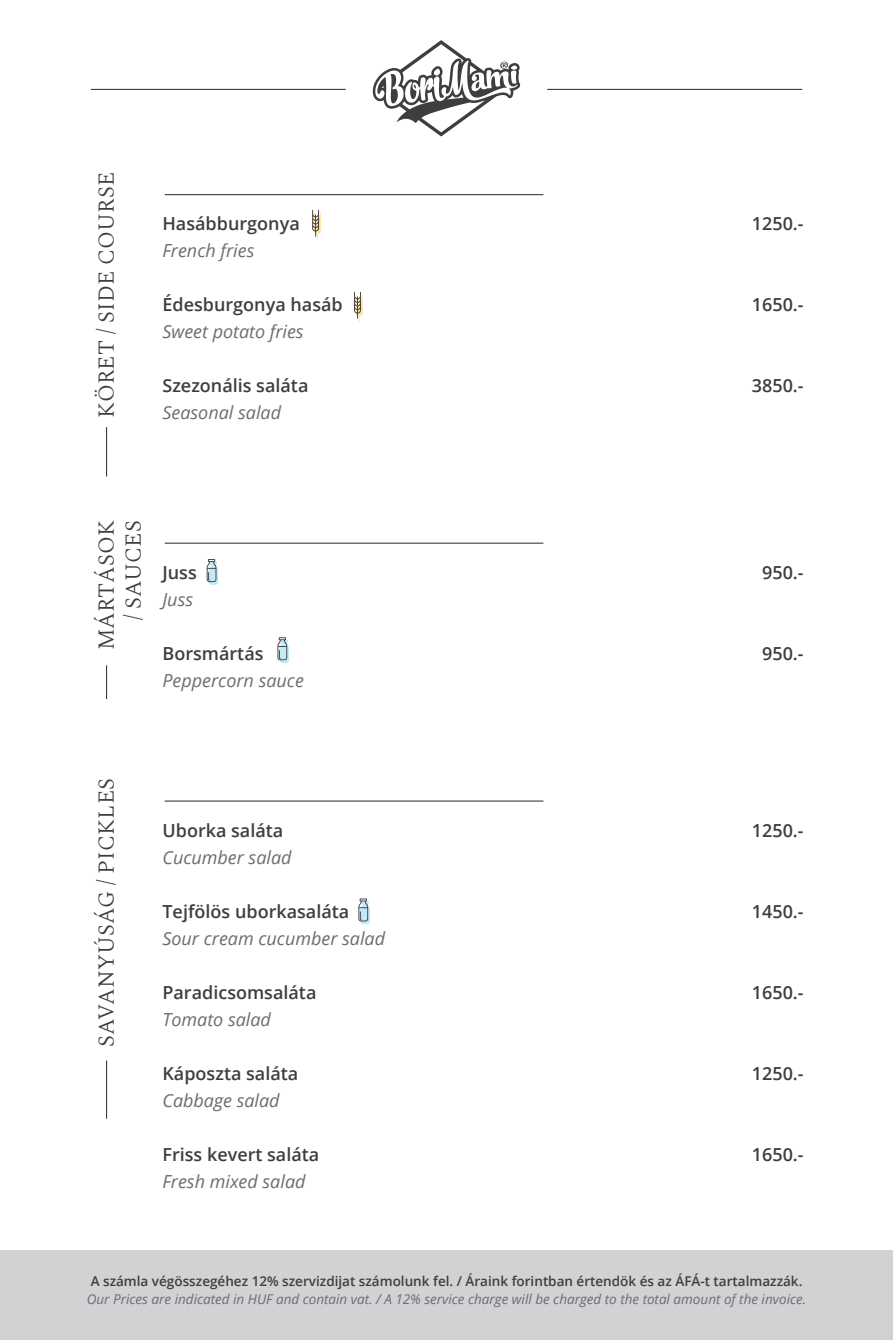
<style>
.page{position:relative;width:893px;height:1340px;background:#fff}
.page>*{position:absolute;margin:0;border:0;box-sizing:border-box;transform-origin:0 0}
.t1{font:300 22.5px "Spectral";letter-spacing:.01em;color:#3e3e3f}
.t2{font:600 18px "Open Sans";color:#3e3e3f}
.t3{font:italic 18px "Open Sans";color:#6c6d70}
.t4{font:italic 13.5px "Open Sans";color:#6c6d70}
.t5{font:600 13.5px "Open Sans";color:#3e3e3f}
</style>
<div class="page">
<div style="left:0;top:1250px;width:893px;height:89px;background:#d1d2d4"></div>
<svg style="left:372px;top:40px;width:148px;height:96px"></svg>
<hr style="left:91px;top:89px;width:255px;height:1px;background:#3e3e3f">
<hr style="left:547px;top:89px;width:255px;height:1px;background:#3e3e3f">
<hr style="left:106px;top:427px;width:1px;height:49px;background:#3e3e3f">
<hr style="left:106px;top:665px;width:1px;height:34px;background:#3e3e3f">
<hr style="left:165px;top:194px;width:378px;height:1px;background:#3e3e3f">
<hr style="left:165px;top:542px;width:378px;height:1px;background:#3e3e3f">
<svg style="left:312px;top:210px;width:9px;height:29px"></svg>
<svg style="left:354px;top:292px;width:9px;height:29px"></svg>
<svg style="left:207px;top:559px;width:11px;height:26px"></svg>
<svg style="left:277px;top:637px;width:12px;height:26px"></svg>
<hr style="left:106px;top:1060px;width:1px;height:58px;background:#3e3e3f">
<hr style="left:165px;top:800px;width:378px;height:1px;background:#3e3e3f">
<svg style="left:358px;top:898px;width:12px;height:26px"></svg>
<p class="t1" style="left:90px;top:417px;width:247px;rotate:-90deg">KÖRET / SIDE COURSE</p>
<p class="t2" style="left:162px;top:211px;width:139px">Hasábburgonya</p>
<p class="t2" style="left:752px;top:211px;width:53px">1250.-</p>
<p class="t3" style="left:162px;top:238px;width:93px">French fries</p>
<p class="t2" style="left:162px;top:292px;width:182px">Édesburgonya hasáb</p>
<p class="t2" style="left:752px;top:292px;width:53px">1650.-</p>
<p class="t3" style="left:162px;top:319px;width:143px">Sweet potato fries</p>
<p class="t2" style="left:162px;top:373px;width:148px">Szezonális saláta</p>
<p class="t2" style="left:752px;top:373px;width:53px">3850.-</p>
<p class="t3" style="left:162px;top:400px;width:120px">Seasonal salad</p>
<p class="t1" style="left:90px;top:650px;width:132px;rotate:-90deg">MÁRTÁSOK</p>
<p class="t1" style="left:117px;top:619px;width:101px;rotate:-90deg">/ SAUCES</p>
<p class="t2" style="left:162px;top:560px;width:36px">Juss</p>
<p class="t2" style="left:762px;top:560px;width:43px">950.-</p>
<p class="t3" style="left:162px;top:587px;width:32px">Juss</p>
<p class="t2" style="left:162px;top:641px;width:103px">Borsmártás</p>
<p class="t2" style="left:762px;top:641px;width:43px">950.-</p>
<p class="t3" style="left:162px;top:668px;width:143px">Peppercorn sauce</p>
<p class="t1" style="left:90px;top:1046px;width:270px;rotate:-90deg">SAVANYÚSÁG / PICKLES</p>
<p class="t2" style="left:162px;top:818px;width:122px">Uborka saláta</p>
<p class="t2" style="left:752px;top:818px;width:53px">1250.-</p>
<p class="t3" style="left:162px;top:845px;width:131px">Cucumber salad</p>
<p class="t2" style="left:162px;top:899px;width:188px">Tejfölös uborkasaláta</p>
<p class="t2" style="left:752px;top:899px;width:53px">1450.-</p>
<p class="t3" style="left:162px;top:926px;width:224px">Sour cream cucumber salad</p>
<p class="t2" style="left:162px;top:980px;width:156px">Paradicsomsaláta</p>
<p class="t2" style="left:752px;top:980px;width:53px">1650.-</p>
<p class="t3" style="left:162px;top:1007px;width:110px">Tomato salad</p>
<p class="t2" style="left:162px;top:1061px;width:137px">Káposzta saláta</p>
<p class="t2" style="left:752px;top:1061px;width:53px">1250.-</p>
<p class="t3" style="left:162px;top:1088px;width:119px">Cabbage salad</p>
<p class="t2" style="left:162px;top:1142px;width:158px">Friss kevert saláta</p>
<p class="t2" style="left:752px;top:1142px;width:53px">1650.-</p>
<p class="t3" style="left:162px;top:1169px;width:145px">Fresh mixed salad</p>
<p class="t5" style="left:91px;top:1272px;width:713px">A számla végösszegéhez 12% szervizdijat számolunk fel. / Áraink forintban értendök és az ÁFÁ-t tartalmazzák.</p>
<p class="t4" style="left:87px;top:1290px;width:721px">Our Prices are indicated in HUF and contain vat. / A 12% service charge will be charged to the total amount of the invoice.</p>
</div>
